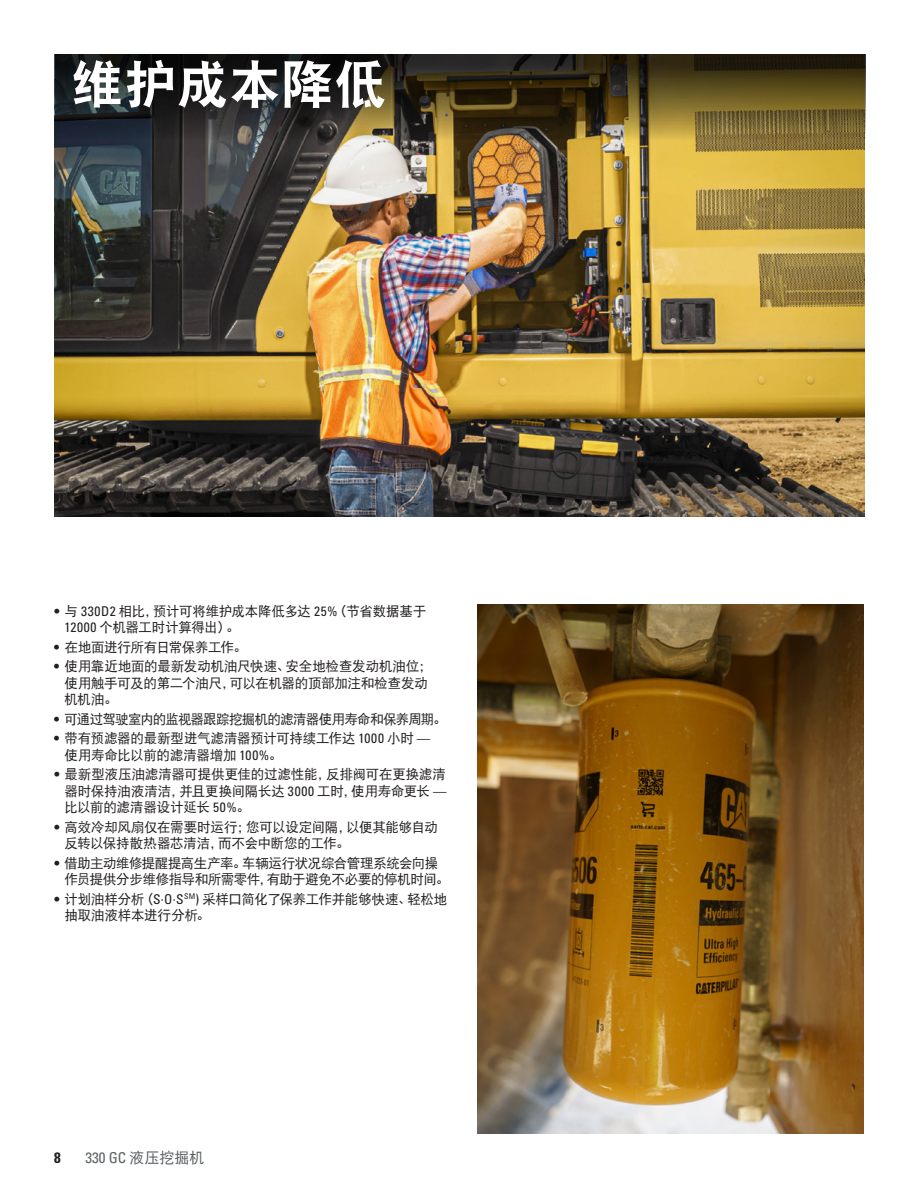
<style>
.page{position:relative;width:918px;height:1188px;background:#fff}
.page>*{position:absolute;margin:0;border:0;box-sizing:border-box;transform-origin:0 0}
.t1{font:52.5px "DFP Hei W9";color:#fff}
.t2{font:condensed 15px "Univers LTCYR 57";color:#5d6163}
.t3{font:15px "Univers LTCYR 67 Bold Cond";color:#231f20}
.t4{font:13.5px/16.5px "DFP Hei W5";letter-spacing:-.025em;color:#231f20}
.t5{font:13.5px "DFP Hei W5";letter-spacing:-.055em;color:#231f20}
.s1{font-family:"Univers LT Std";font-weight:700;font-stretch:condensed}
.s2{font-family:"Univers LTCYR 57";font-stretch:condensed}
.s3{font-family:"DFP Hei W5";font-stretch:normal}
</style>
<div class="page">
<img style="left:54px;top:54px;width:810px;height:463px">
<img style="left:55px;top:54px;width:810px;height:220px">
<img style="left:477px;top:605px;width:387px;height:529px">
<h1 class="t1" style="left:71px;top:56px;width:317px">维护成本降低</h1>
<p class="t4" style="left:64px;top:602px;width:364px;text-indent:-10px"><span class="s1">•</span> 与 <span class="s2">330D2</span> 相比，预计可将维护成本降低多达 <span class="s2">25%</span>（节省数据基于<br><span class="s2">12000</span> 个机器工时计算得出）。</p>
<p class="t4" style="left:54px;top:638px;width:195px"><span class="s1">•</span> 在地面进行所有日常保养工作。</p>
<p class="t4" style="left:64px;top:658px;width:369px;text-indent:-11px"><span class="s1">•</span> 使用靠近地面的最新发动机油尺快速、安全地检查发动机油位；使用触手可及的第二个油尺，可以在机器的顶部加注和检查发动机机油。</p>
<p class="t5" style="left:54px;top:711px;width:394px"><span class="s1">•</span> 可通过驾驶室内的监视器跟踪挖掘机的滤清器使用寿命和保养周期。</p>
<p class="t4" style="left:65px;top:730px;width:367px;text-indent:-11px"><span class="s1">•</span> 带有预滤器的最新型进气滤清器预计可持续工作达 <span class="s2">1000</span> 小时 <span class="s2">—</span>使用寿命比以前的滤清器增加 <span class="s2">100%</span>。</p>
<p class="t4" style="left:65px;top:766px;width:384px;text-align:justify;text-indent:-11px"><span class="s1">•</span> 最新型液压油滤清器可提供更佳的过滤性能，反排阀可在更换滤清器时保持油液清洁，并且更换间隔长达 <span class="s2">3000</span> 工时，使用寿命更长 <span class="s2">—</span>比以前的滤清器设计延长 <span class="s2">50%</span>。</p>
<p class="t4" style="left:65px;top:818px;width:375px;text-indent:-11px"><span class="s1">•</span> 高效冷却风扇仅在需要时运行；您可以设定间隔，以便其能够自动反转以保持散热器芯清洁，而不会中断您的工作。</p>
<p class="t4" style="left:65px;top:854px;width:386px;text-indent:-11px"><span class="s1">•</span> 借助主动维修提醒提高生产率。车辆运行状况综合管理系统会向操作员提供分步维修指导和所需零件，有助于避免不必要的停机时间。</p>
<p class="t4" style="left:64px;top:890px;width:384px;text-indent:-10px"><span class="s1">•</span> 计划油样分析（<span class="s2">S∙O∙S</span><sup>SM</sup><span class="s2">)</span> 采样口简化了保养工作并能够快速、轻松地抽取油液样本进行分析。</p>
<p class="t3" style="left:54px;top:1148px;width:8px">8</p>
<p class="t2" style="left:86px;top:1148px;width:121px">330 GC <span class="s3">液压挖掘机</span></p>
</div>
